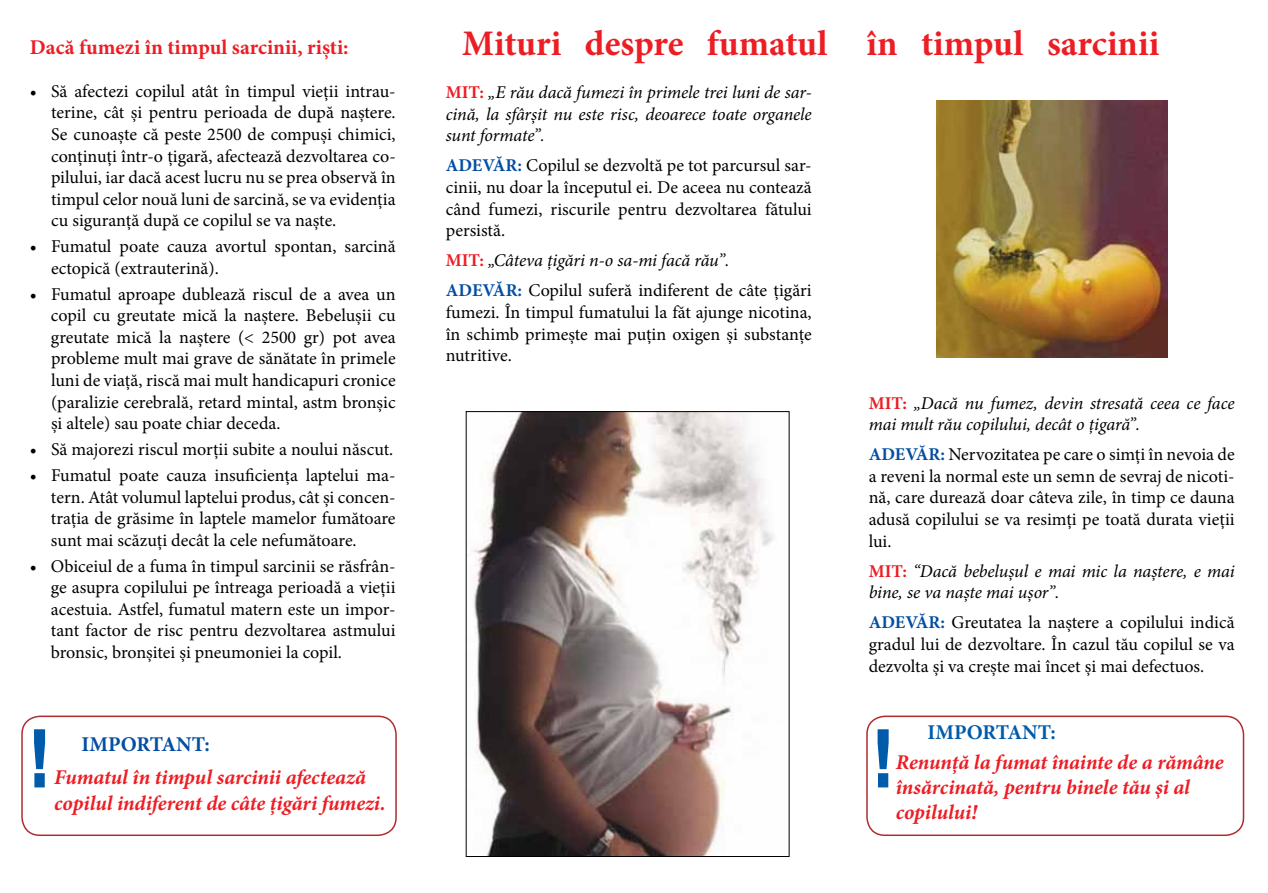
<style>
.page{position:relative;width:1268px;height:893px;background:#fff}
.page>*{position:absolute;margin:0;border:0;box-sizing:border-box;transform-origin:0 0}
.t1{font:700 36px "Minion Pro";color:#ed1d24}
.t2{font:italic 700 21px/25.2px "Minion Pro";letter-spacing:-.005em;color:#ed1d24}
.t3{font:700 21px "Minion Pro";color:#ed1d24}
.t4{font:700 21px "Minion Pro";color:#034ea2}
.t5{font:700 21px "Minion Pro";color:#005baa}
.t6{font:18px/21.6px "Minion Pro";color:#000;text-align:justify}
.t7{font:italic 18px/21.6px "Minion Pro";letter-spacing:-.005em;color:#000}
.s1{font-weight:700;font-style:normal;color:#ed1d24}
.s2{font-weight:700;color:#034ea2}
.s3{font-weight:700;color:#ed1d24}
.s4{font-style:italic}
</style>
<div class="page">
<img style="left:936px;top:101px;width:231px;height:256px">
<div style="left:21px;top:716px;width:375px;height:120px;border:2px solid #ae2b30;border-radius:18px"></div>
<svg style="left:34px;top:729px;width:11px;height:58px"></svg>
<img style="left:473px;top:413px;width:301px;height:442px">
<div style="left:466px;top:411px;width:323px;height:446px;border:1px solid #000"></div>
<div style="left:866px;top:716px;width:377px;height:120px;border:2px solid #ae2b30;border-radius:18px"></div>
<svg style="left:877px;top:729px;width:11px;height:58px"></svg>
<p class="t3" style="left:30px;top:32px;width:320px">Dacă fumezi în timpul sarcinii, rişti:</p>
<p class="t6" style="left:51px;top:80px;width:346px;text-indent:-21px">• Să afectezi copilul atât în timpul vieţii intrau&shy;terine, cât şi pentru perioada de după naştere.<br>Se cunoaşte că peste 2500 de compuşi chimici, conţinuţi într-o ţigară, afectează dezvoltarea co&shy;pilului, iar dacă acest lucru nu se prea observă în timpul celor nouă luni de sarcină, se va evidenţia cu siguranţă după ce copilul se va naşte.</p>
<p class="t6" style="left:51px;top:236px;width:346px;text-indent:-21px">• Fumatul poate cauza avortul spontan, sarcină ectopică (extrauterină).</p>
<p class="t6" style="left:51px;top:283px;width:346px;text-indent:-21px">• Fumatul aproape dublează riscul de a avea un copil cu greutate mică la naştere. Bebeluşii cu greutate mică la naştere (&lt; 2500 gr) pot avea probleme mult mai grave de sănătate în primele luni de viaţă, riscă mai mult handicapuri cronice (paralizie cerebrală, retard mintal, astm bronşic şi altele) sau poate chiar deceda.</p>
<p class="t6" style="left:30px;top:439px;width:365px">• Să majorezi riscul morţii subite a noului născut.</p>
<p class="t6" style="left:51px;top:464px;width:346px;text-indent:-21px">• Fumatul poate cauza insuficienţa laptelui ma&shy;tern. Atât volumul laptelui produs, cât şi concen&shy;traţia de grăsime în laptele mamelor fumătoare sunt mai scăzuţi decât la cele nefumătoare.</p>
<p class="t6" style="left:51px;top:555px;width:346px;text-indent:-21px">• Obiceiul de a fuma în timpul sarcinii se răsfrân&shy;ge asupra copilului pe întreaga perioadă a vieţii acestuia. Astfel, fumatul matern este un impor&shy;tant factor de risc pentru dezvoltarea astmului bronsic, bronşitei şi pneumoniei la copil.</p>
<p class="t4" style="left:82px;top:729px;width:130px">IMPORTANT:</p>
<p class="t2" style="left:54px;top:765px;width:333px">Fumatul în timpul sarcinii afectează copilul indiferent de câte ţigări fumezi.</p>
<h1 class="t1" style="left:462px;top:18px;width:698px">Mituri despre fumatul în timpul sarcinii</h1>
<p class="t7" style="left:445px;top:81px;width:367px;text-align:justify"><span class="s1">MIT:</span> „E rău dacă fumezi în primele trei luni de sar&shy;cină, la sfârşit nu este risc, deoarece toate organele sunt formate”.</p>
<p class="t6" style="left:445px;top:155px;width:367px"><span class="s2">ADEVĂR:</span> Copilul se dezvoltă pe tot parcursul sar&shy;cinii, nu doar la începutul ei. De aceea nu contează când fumezi, riscurile pentru dezvoltarea fătului persistă.</p>
<p class="t6" style="left:446px;top:246px;width:367px;line-height:30.2px"><span class="s3">MIT:</span> <span class="s4">„Câteva ţigări n-o sa-mi facă rău”.<br></span><span class="s2">ADEVĂR:</span> Copilul suferă indiferent de câte ţigări</p>
<p class="t6" style="left:445px;top:301px;width:367px">fumezi. În timpul fumatului la făt ajunge nicotina, în schimb primeşte mai puţin oxigen şi substanţe nutritive.</p>
<p class="t7" style="left:868px;top:392px;width:367px"><span class="s1">MIT:</span> „Dacă nu fumez, devin stresată ceea ce face mai mult rău copilului, decât o ţigară”.</p>
<p class="t6" style="left:868px;top:444px;width:367px"><span class="s2">ADEVĂR:</span> Nervozitatea pe care o simţi în nevoia de a reveni la normal este un semn de sevraj de nicoti&shy;nă, care durează doar câteva zile, în timp ce dauna adusă copilului se va resimţi pe toată durata vieţii lui.</p>
<p class="t7" style="left:868px;top:560px;width:367px"><span class="s1">MIT:</span> “Dacă bebeluşul e mai mic la naştere, e mai bine, se va naşte mai uşor”.</p>
<p class="t6" style="left:868px;top:612px;width:367px"><span class="s2">ADEVĂR:</span> Greutatea la naştere a copilului indică gradul lui de dezvoltare. În cazul tău copilul se va dezvolta şi va creşte mai încet şi mai defectuos.</p>
<p class="t5" style="left:927px;top:718px;width:130px">IMPORTANT:</p>
<p class="t2" style="left:895px;top:749px;width:329px">Renunţă la fumat înainte de a rămâne însărcinată, pentru binele tău şi al copilului!</p>
</div>
